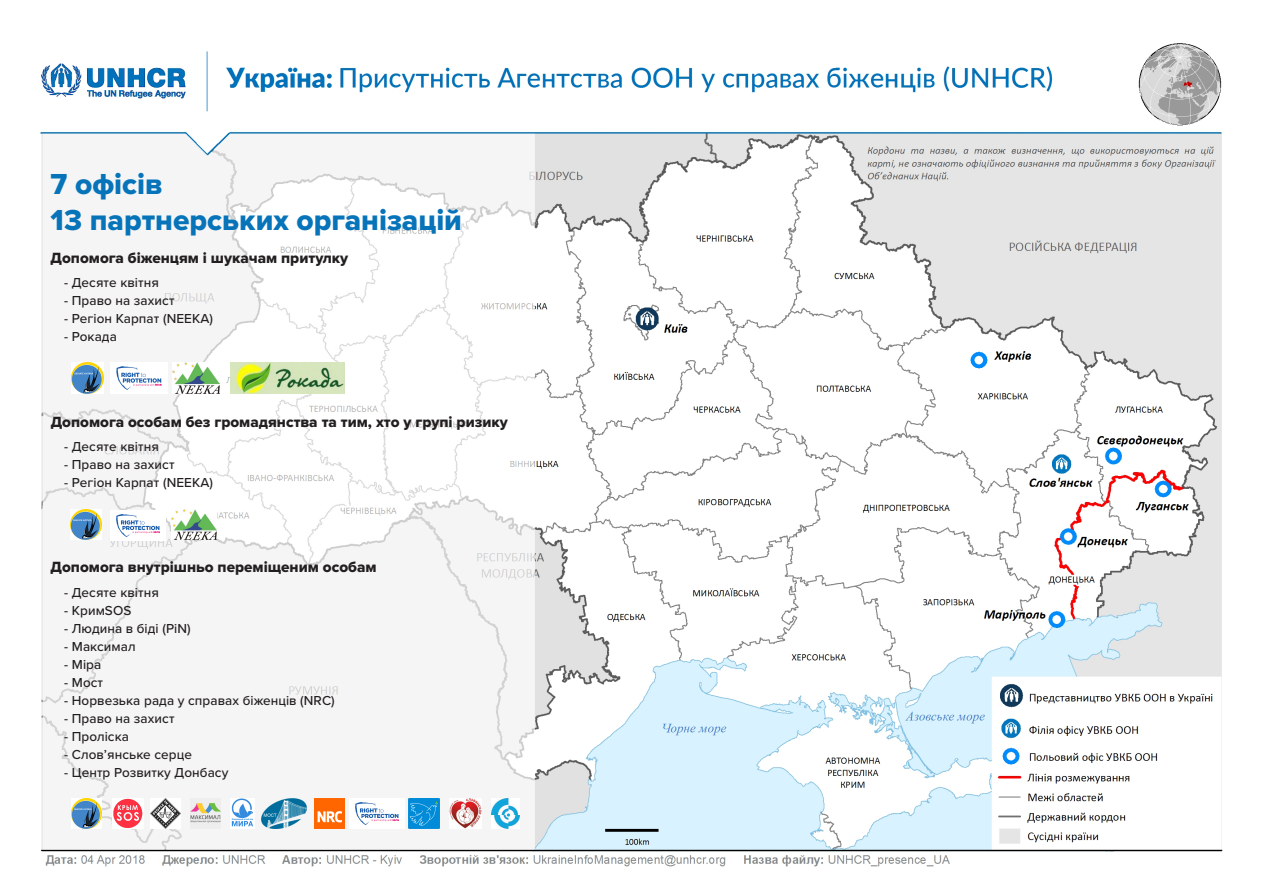
<style>
.page{position:relative;width:1263px;height:893px;background:#fff}
.page>*{position:absolute;margin:0;border:0;box-sizing:border-box;transform-origin:0 0}
.t1{font:30px/36px "Proxima Nova Extrabld";color:#0774ba}
.t2{font:15.3px "Proxima Nova Extrabld";color:#231f20}
.t3{font:500 13.5px "Proxima Nova";letter-spacing:.005em;color:#231f20}
</style>
<div class="page">
<img style="left:40px;top:43px;width:1183px;height:824px">
<svg style="left:43px;top:134px;width:492px;height:715px;fill:#f5f5f5"></svg>
<img style="left:72px;top:362px;width:31px;height:32px">
<img style="left:173px;top:362px;width:46px;height:32px">
<img style="left:111px;top:362px;width:57px;height:32px">
<img style="left:231px;top:362px;width:113px;height:32px">
<img style="left:71px;top:509px;width:30px;height:30px">
<img style="left:171px;top:509px;width:45px;height:30px">
<img style="left:110px;top:510px;width:55px;height:30px">
<img style="left:314px;top:798px;width:31px;height:30px">
<img style="left:151px;top:798px;width:30px;height:30px">
<img style="left:261px;top:798px;width:45px;height:30px">
<img style="left:409px;top:798px;width:30px;height:30px">
<img style="left:349px;top:798px;width:56px;height:30px">
<img style="left:449px;top:798px;width:33px;height:30px">
<img style="left:112px;top:798px;width:32px;height:30px">
<img style="left:71px;top:798px;width:31px;height:30px">
<img style="left:191px;top:798px;width:30px;height:30px">
<img style="left:491px;top:798px;width:28px;height:30px">
<img style="left:231px;top:798px;width:24px;height:30px">
<h1 class="t1" style="left:51px;top:168px;width:413px">7 офісів<br>13 партнерських організацій</h1>
<p class="t2" style="left:51px;top:249px;width:299px">Допомога біженцям і шукачам притулку</p>
<p class="t3" style="left:64px;top:274px;width:96px">- Десяте квітня</p>
<p class="t3" style="left:64px;top:292px;width:112px">- Право на захист</p>
<p class="t3" style="left:64px;top:310px;width:150px">- Регіон Карпат (NEEKA)</p>
<p class="t3" style="left:64px;top:328px;width:54px">- Рокада</p>
<p class="t2" style="left:51px;top:412px;width:459px">Допомога особам без громадянства та тим, хто у групі ризику</p>
<p class="t3" style="left:64px;top:439px;width:96px">- Десяте квітня</p>
<p class="t3" style="left:64px;top:457px;width:112px">- Право на захист</p>
<p class="t3" style="left:64px;top:475px;width:150px">- Регіон Карпат (NEEKA)</p>
<p class="t2" style="left:51px;top:558px;width:327px">Допомога внутрішньо переміщеним особам</p>
<p class="t3" style="left:64px;top:584px;width:96px">- Десяте квітня</p>
<p class="t3" style="left:64px;top:602px;width:69px">- КримSOS</p>
<p class="t3" style="left:64px;top:620px;width:128px">- Людина в біді (PiN)</p>
<p class="t3" style="left:64px;top:638px;width:73px">- Максимал</p>
<p class="t3" style="left:64px;top:656px;width:39px">- Міра</p>
<p class="t3" style="left:64px;top:674px;width:40px">- Мост</p>
<p class="t3" style="left:64px;top:692px;width:272px">- Норвезька рада у справах біженців (NRC)</p>
<p class="t3" style="left:64px;top:710px;width:112px">- Право на захист</p>
<p class="t3" style="left:64px;top:728px;width:66px">- Проліска</p>
<p class="t3" style="left:64px;top:746px;width:129px">- Слов’янське серце</p>
<p class="t3" style="left:64px;top:764px;width:166px">- Центр Розвитку Донбасу</p>
</div>
